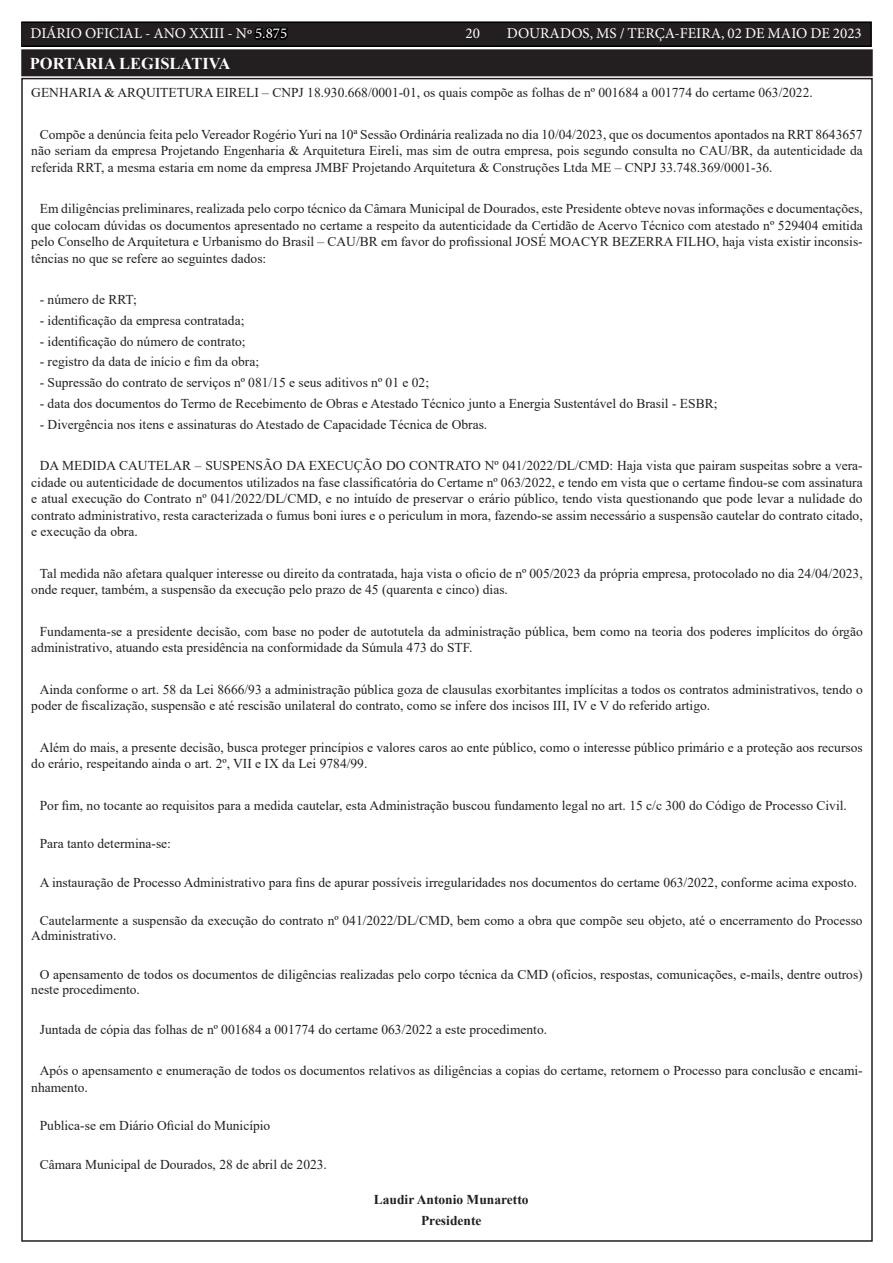
<style>
.page{position:relative;width:893px;height:1263px;background:#fff}
.page>*{position:absolute;margin:0;border:0;box-sizing:border-box;transform-origin:0 0}
.t1{font:700 16.5px "Times New Roman";color:#fff}
.t2{font:15px "Minion Pro";color:#fff}
.t3{font:13.5px/16.5px "Times New Roman";color:#231f20}
.t4{font:700 13.5px/20.7px "Times New Roman";color:#231f20;text-align:center}
.s1{color:#000}
</style>
<div class="page">
<div style="left:21px;top:22px;width:850px;height:24px;background:#231f20"></div>
<div style="left:21px;top:21px;width:851px;height:26px;border:2px solid #000"></div>
<div style="left:23px;top:51px;width:848px;height:23px;background:#231f20"></div>
<div style="left:21px;top:49px;width:852px;height:27px;border:4px solid #231f20"></div>
<p class="t2" style="left:31px;top:24px;width:258px">DIÁRIO OFICIAL - ANO XXIII - Nº <span class="s1">5.875</span></p>
<p class="t2" style="left:465px;top:24px;width:16px">20</p>
<p class="t2" style="left:507px;top:24px;width:357px">DOURADOS, MS / TERÇA-FEIRA, 02 DE MAIO DE 2023</p>
<p class="t1" style="left:30px;top:52px;width:202px">PORTARIA LEGISLATIVA</p>
<p class="t3" style="left:31px;top:84px;width:783px">GENHARIA &amp; ARQUITETURA EIRELI – CNPJ 18.930.668/0001-01, os quais compõe as folhas de nº 001684 a 001774 do certame 063/2022.</p>
<p class="t3" style="left:31px;top:126px;width:833px;text-align:justify;text-indent:9px">Compõe a denúncia feita pelo Vereador Rogério Yuri na 10ª Sessão Ordinária realizada no dia 10/04/2023, que os documentos apontados na RRT 8643657 não seriam da empresa Projetando Engenharia &amp; Arquitetura Eireli, mas sim de outra empresa, pois segundo consulta no CAU/BR, da autenticidade da referida RRT, a mesma estaria em nome da empresa JMBF Projetando Arquitetura &amp; Construções Ltda ME – CNPJ 33.748.369/0001-36.</p>
<p class="t3" style="left:31px;top:200px;width:833px;text-align:justify;text-indent:9px">Em diligências preliminares, realizada pelo corpo técnico da Câmara Municipal de Dourados, este Presidente obteve novas informações e documentações, que colocam dúvidas os documentos apresentado no certame a respeito da autenticidade da Certidão de Acervo Técnico com atestado nº 529404 emitida pelo Conselho de Arquitetura e Urbanismo do Brasil – CAU/BR em favor do profissional JOSÉ MOACYR BEZERRA FILHO, haja vista existir inconsis&shy;tências no que se refere ao seguintes dados:</p>
<p class="t3" style="left:40px;top:291px;width:99px">- número de RRT;</p>
<p class="t3" style="left:40px;top:312px;width:206px">- identificação da empresa contratada;</p>
<p class="t3" style="left:40px;top:332px;width:207px">- identificação do número de contrato;</p>
<p class="t3" style="left:40px;top:353px;width:221px">- registro da data de início e fim da obra;</p>
<p class="t3" style="left:40px;top:374px;width:391px">- Supressão do contrato de serviços nº 081/15 e seus aditivos nº 01 e 02;</p>
<p class="t3" style="left:40px;top:395px;width:679px">- data dos documentos do Termo de Recebimento de Obras e Atestado Técnico junto a Energia Sustentável do Brasil - ESBR;</p>
<p class="t3" style="left:40px;top:415px;width:449px">- Divergência nos itens e assinaturas do Atestado de Capacidade Técnica de Obras.</p>
<p class="t3" style="left:31px;top:457px;width:833px;text-align:justify;text-indent:9px">DA MEDIDA CAUTELAR – SUSPENSÃO DA EXECUÇÃO DO CONTRATO Nº 041/2022/DL/CMD: Haja vista que pairam suspeitas sobre a vera&shy;cidade ou autenticidade de documentos utilizados na fase classificatória do Certame nº 063/2022, e tendo em vista que o certame findou-se com assinatura e atual execução do Contrato nº 041/2022/DL/CMD, e no intuído de preservar o erário público, tendo vista questionando que pode levar a nulidade do contrato administrativo, resta caracterizada o fumus boni iures e o periculum in mora, fazendo-se assim necessário a suspensão cautelar do contrato citado, e execução da obra.</p>
<p class="t3" style="left:31px;top:564px;width:833px;text-indent:9px">Tal medida não afetara qualquer interesse ou direito da contratada, haja vista o oficio de nº 005/2023 da própria empresa, protocolado no dia 24/04/2023, onde requer, também, a suspensão da execução pelo prazo de 45 (quarenta e cinco) dias.</p>
<p class="t3" style="left:31px;top:622px;width:833px;text-indent:9px">Fundamenta-se a presidente decisão, com base no poder de autotutela da administração pública, bem como na teoria dos poderes implícitos do órgão administrativo, atuando esta presidência na conformidade da Súmula 473 do STF.</p>
<p class="t3" style="left:31px;top:680px;width:833px;text-indent:9px">Ainda conforme o art. 58 da Lei 8666/93 a administração pública goza de clausulas exorbitantes implícitas a todos os contratos administrativos, tendo o poder de fiscalização, suspensão e até rescisão unilateral do contrato, como se infere dos incisos III, IV e V do referido artigo.</p>
<p class="t3" style="left:31px;top:738px;width:833px;text-indent:9px">Além do mais, a presente decisão, busca proteger princípios e valores caros ao ente público, como o interesse público primário e a proteção aos recursos do erário, respeitando ainda o art. 2º, VII e IX da Lei 9784/99.</p>
<p class="t3" style="left:40px;top:796px;width:809px">Por fim, no tocante ao requisitos para a medida cautelar, esta Administração buscou fundamento legal no art. 15 c/c 300 do Código de Processo Civil.</p>
<p class="t3" style="left:40px;top:835px;width:133px">Para tanto determina-se:</p>
<p class="t3" style="left:40px;top:873px;width:819px">A instauração de Processo Administrativo para fins de apurar possíveis irregularidades nos documentos do certame 063/2022, conforme acima exposto.</p>
<p class="t3" style="left:31px;top:913px;width:833px;line-height:15px;text-indent:9px">Cautelarmente a suspensão da execução do contrato nº 041/2022/DL/CMD, bem como a obra que compõe seu objeto, até o encerramento do Processo<br>Administrativo.</p>
<p class="t3" style="left:31px;top:966px;width:833px;line-height:15px;text-indent:9px">O apensamento de todos os documentos de diligências realizadas pelo corpo técnica da CMD (ofícios, respostas, comunicações, e-mails, dentre outros) neste procedimento.</p>
<p class="t3" style="left:40px;top:1020px;width:509px">Juntada de cópia das folhas de nº 001684 a 001774 do certame 063/2022 a este procedimento.</p>
<p class="t3" style="left:31px;top:1062px;width:833px;text-indent:9px">Após o apensamento e enumeração de todos os documentos relativos as diligências a copias do certame, retornem o Processo para conclusão e encami&shy;nhamento.</p>
<p class="t3" style="left:40px;top:1117px;width:232px">Publica-se em Diário Oficial do Município</p>
<p class="t3" style="left:40px;top:1155px;width:289px">Câmara Municipal de Dourados, 28 de abril de 2023.</p>
<p class="t4" style="left:374px;top:1189px;width:156px">Laudir Antonio Munaretto<br>Presidente</p>
</div>
